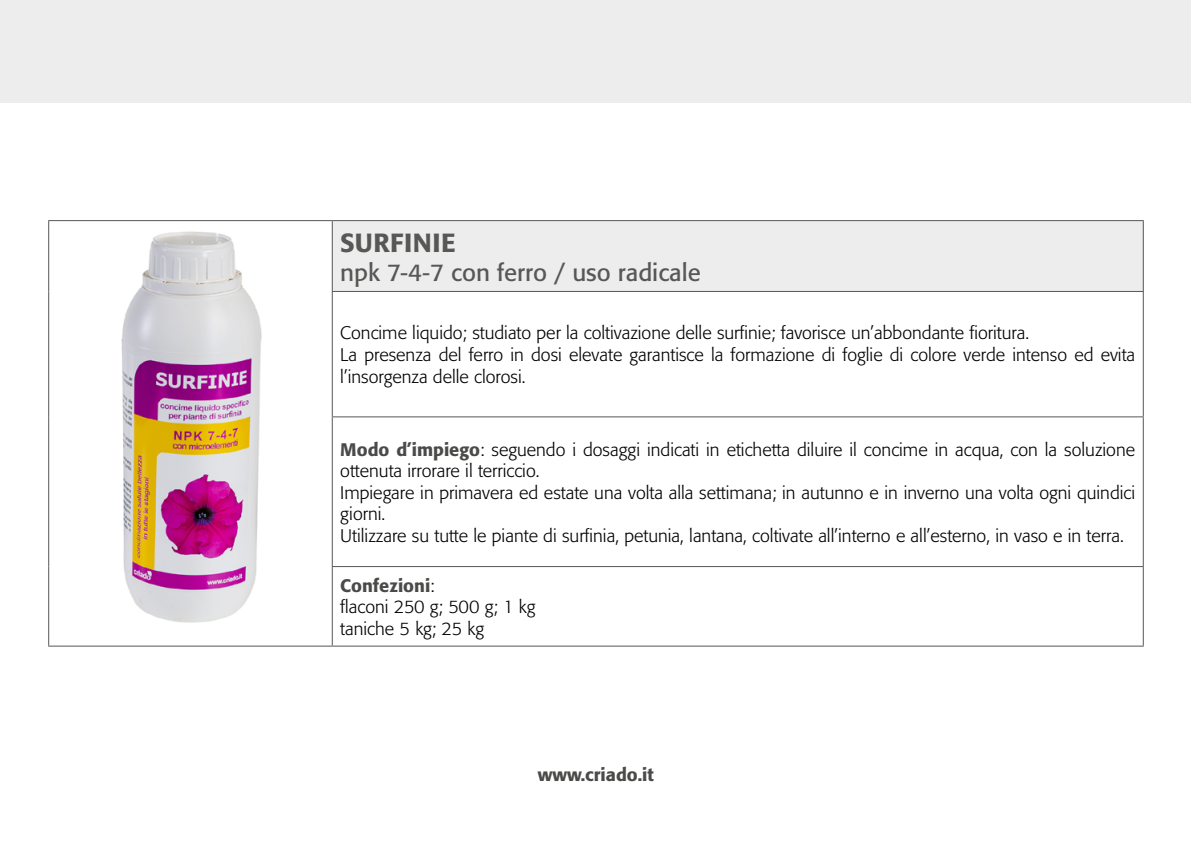
<style>
.page{position:relative;width:1191px;height:851px;background:#fff}
.page>*{position:absolute;margin:0;border:0;box-sizing:border-box;transform-origin:0 0}
.t1{font:500 26px "Formata";letter-spacing:.02em;color:#575756}
.t2{font:24px "Formata";color:#575756}
.t3{font:300 18px/21.6px "Formata";color:#000}
.t4{font:500 18px "Formata";color:#4a4a49}
.s1{font-weight:500;color:#4a4a49}
</style>
<div class="page">
<div style="left:0;top:0;width:1191px;height:102px;background:#ededed"></div>
<div style="left:332px;top:220px;width:811px;height:71px;background:#ededed"></div>
<hr style="left:48px;top:220px;width:284px;height:1px;background:#575756">
<hr style="left:48px;top:221px;width:1px;height:70px;background:#575756">
<hr style="left:48px;top:291px;width:1px;height:126px;background:#575756">
<hr style="left:48px;top:417px;width:1px;height:149px;background:#575756">
<hr style="left:48px;top:566px;width:1px;height:79px;background:#575756">
<hr style="left:48px;top:645px;width:284px;height:1px;background:#575756">
<hr style="left:332px;top:220px;width:811px;height:1px;background:#575756">
<hr style="left:332px;top:221px;width:1px;height:70px;background:#575756">
<hr style="left:1142px;top:221px;width:1px;height:70px;background:#575756">
<hr style="left:332px;top:291px;width:811px;height:1px;background:#575756">
<hr style="left:332px;top:292px;width:1px;height:124px;background:#575756">
<hr style="left:1142px;top:292px;width:1px;height:124px;background:#575756">
<hr style="left:332px;top:567px;width:1px;height:78px;background:#575756">
<hr style="left:1142px;top:567px;width:1px;height:78px;background:#575756">
<hr style="left:332px;top:645px;width:811px;height:1px;background:#575756">
<hr style="left:332px;top:416px;width:811px;height:1px;background:#575756">
<hr style="left:332px;top:417px;width:1px;height:149px;background:#575756">
<hr style="left:1142px;top:417px;width:1px;height:149px;background:#575756">
<hr style="left:332px;top:566px;width:811px;height:1px;background:#575756">
<img style="left:121px;top:231px;width:141px;height:392px">
<h1 class="t1" style="left:340px;top:227px;width:117px">SURFINIE</h1>
<h2 class="t2" style="left:340px;top:258px;width:362px">npk 7-4-7 con ferro / uso radicale</h2>
<p class="t3" style="left:340px;top:322px;width:796px">Concime liquido; studiato per la coltivazione delle surfinie; favorisce un’abbondante fioritura.<br>La presenza del ferro in dosi elevate garantisce la formazione di foglie di colore verde intenso ed evita l’insorgenza delle clorosi.</p>
<p class="t3" style="left:340px;top:438px;width:796px"><span class="s1">Modo d’impiego</span>: seguendo i dosaggi indicati in etichetta diluire il concime in acqua, con la soluzione ottenuta irrorare il terriccio.<br>Impiegare in primavera ed estate una volta alla settimana; in autunno e in inverno una volta ogni quindici giorni.<br>Utilizzare su tutte le piante di surfinia, petunia, lantana, coltivate all’interno e all’esterno, in vaso e in terra.</p>
<p class="t3" style="left:340px;top:574px;width:197px"><span class="s1">Confezioni</span>:<br>flaconi 250 g; 500 g; 1 kg taniche 5 kg; 25 kg</p>
<p class="t4" style="left:538px;top:763px;width:117px">www.criado.it</p>
</div>
